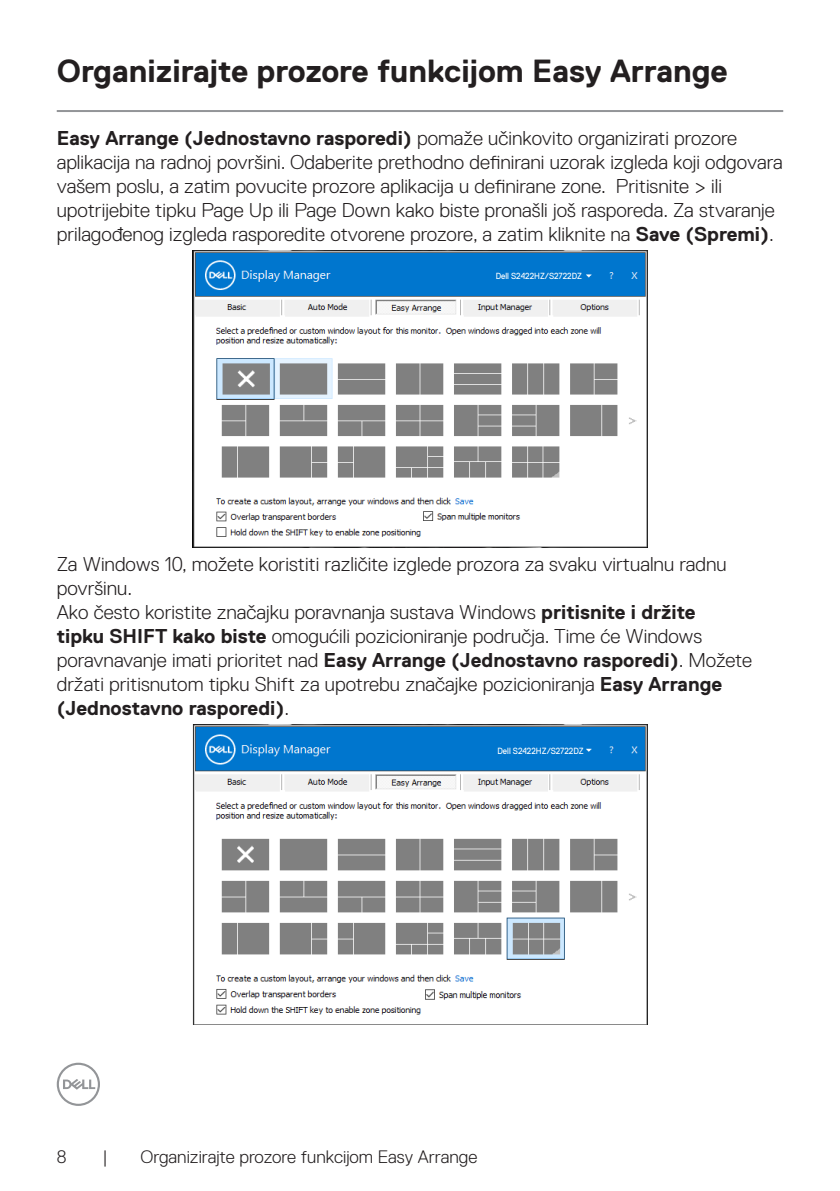
<style>
.page{position:relative;width:840px;height:1191px;background:#fff}
.page>*{position:absolute;margin:0;border:0;box-sizing:border-box;transform-origin:0 0}
.t1{font:700 32px "Dell Replica";color:#231f20}
.t2{font:300 20px/24px "Dell Replica";color:#231f20}
.t3{font:300 18px "Dell Replica";color:#231f20}
.t4{font:9px "Dell Replica";color:#fff;scale:.91 1}
.t5{font:8.8px "Dell Replica";color:#fff;scale:.93 1}
.s1{font-weight:700}
</style>
<div class="page">
<svg style="left:57px;top:1062px;width:43px;height:44px"></svg>
<hr style="left:57px;top:110px;width:725px;height:2px;background:#939598">
<img style="left:193px;top:251px;width:453px;height:296px">
<div style="left:524px;top:269px;width:55px;height:12px;background:#0076ce"></div>
<img style="left:420px;top:509px;width:99px;height:18px">
<img style="left:193px;top:724px;width:453px;height:300px">
<div style="left:526px;top:744px;width:55px;height:12px;background:#0076ce"></div>
<img style="left:422px;top:987px;width:99px;height:18px">
<h1 class="t1" style="left:57px;top:53px;width:672px">Organizirajte prozore funkcijom Easy Arrange</h1>
<p class="t2" style="left:57px;top:127px;width:727px"><span class="s1">Easy Arrange (Jednostavno rasporedi)</span> pomaže učinkovito organizirati prozore aplikacija na radnoj površini. Odaberite prethodno definirani uzorak izgleda koji odgovara vašem poslu, a zatim povucite prozore aplikacija u definirane zone. Pritisnite &gt; ili upotrijebite tipku Page Up ili Page Down kako biste pronašli još rasporeda. Za stvaranje prilagođenog izgleda rasporedite otvorene prozore, a zatim kliknite na <span class="s1">Save (Spremi)</span>.</p>
<p class="t5" style="left:495px;top:271px;width:94px">Dell S2422HZ/S2722DZ</p>
<p class="t2" style="left:57px;top:552px;width:696px">Za Windows 10, možete koristiti različite izglede prozora za svaku virtualnu radnu površinu.<br>Ako često koristite značajku poravnanja sustava Windows <span class="s1">pritisnite i držite<br>tipku SHIFT kako biste</span> omogućili pozicioniranje područja. Time će Windows poravnavanje imati prioritet nad <span class="s1">Easy Arrange (Jednostavno rasporedi)</span>. Možete držati pritisnutom tipku Shift za upotrebu značajke pozicioniranja <span class="s1">Easy Arrange (Jednostavno rasporedi)</span>.</p>
<p class="t4" style="left:497px;top:746px;width:96px">Dell S2422HZ/S2722DZ</p>
<p class="t3" style="left:57px;top:1146px;width:11px">8</p>
<p class="t3" style="left:102px;top:1146px;width:7px">|</p>
<p class="t3" style="left:140px;top:1146px;width:338px">Organizirajte prozore funkcijom Easy Arrange</p>
</div>
